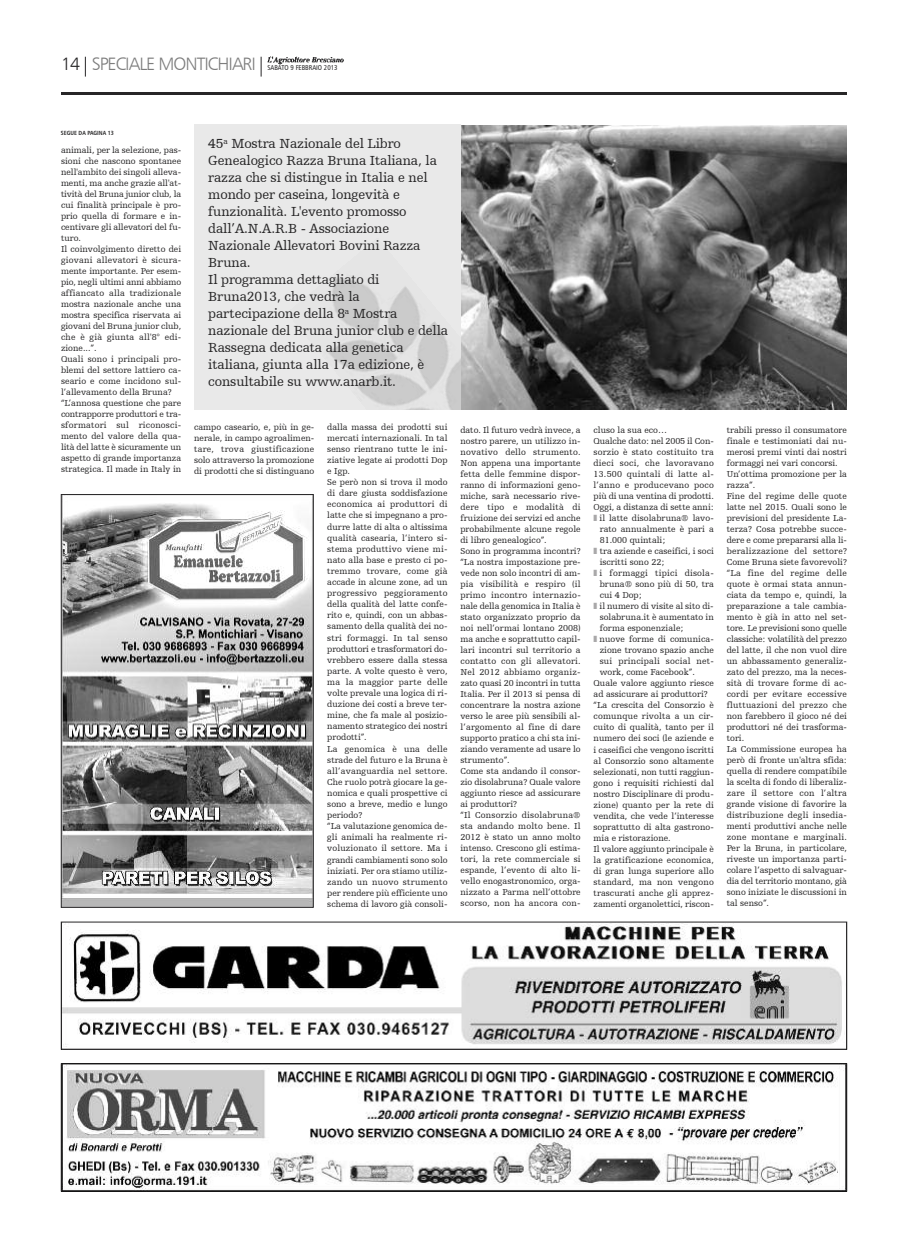
<style>
.page{position:relative;width:908px;height:1248px;background:#fff}
.page>*{position:absolute;margin:0;border:0;box-sizing:border-box;transform-origin:0 0}
.t1{font:18px "Humanist 777 BT Light B";letter-spacing:-.055em;color:#7d7d7d}
.t2{font:13.8px/17px "Humanist Slabserif 712 BT";letter-spacing:-.01em;color:#272627}
.t3{font:9px/11px "Humanist Slabserif 712 BT";color:#272627}
.t4{font:9px "Humanist Slabserif 712 BT";letter-spacing:.02em;color:#272627}
.t5{font:7px "Humanist 777 BT Roman Condensed B";color:#272627}
.t6{font:6px "Humanist 777 BT Bold Condensed B";color:#272627}
.s1{color:#272627}
.s2{color:#a9a8a9}
</style>
<div class="page">
<img style="left:63px;top:503px;width:248px;height:402px">
<div style="left:61px;top:494px;width:252px;height:413px;border:1px solid #272627"></div>
<hr style="left:61px;top:92px;width:785px;height:3px;background:#272627">
<svg style="left:85px;top:57px;width:1px;height:20px"></svg>
<img style="left:267px;top:56px;width:77px;height:9px">
<svg style="left:261px;top:57px;width:1px;height:20px"></svg>
<div style="left:194px;top:125px;width:267px;height:285px;background:#e9e9e9"></div>
<img style="left:328px;top:277px;width:133px;height:133px">
<img style="left:63px;top:923px;width:779px;height:124px">
<img style="left:461px;top:125px;width:385px;height:285px">
<img style="left:64px;top:1065px;width:780px;height:124px">
<div style="left:61px;top:1063px;width:785px;height:128px;border:1px solid #272627"></div>
<h1 class="t1" style="left:61px;top:53px;width:196px"><span class="s1">14</span> SPECIALE MONTICHIARI</h1>
<p class="t5" style="left:267px;top:63px;width:72px">SABATO 9 FEBBRAIO 2013</p>
<p class="t6" style="left:61px;top:129px;width:54px">SEGUE DA PAGINA 13</p>
<p class="t3" style="left:61px;top:144px;width:122px">animali, per la selezione, pas&shy;sioni che nascono spontanee nell'ambito dei singoli alleva&shy;menti, ma anche grazie all'at&shy;tività del Bruna junior club, la cui finalità principale è pro&shy;prio quella di formare e in&shy;centivare gli allevatori del fu&shy;turo.<br>Il coinvolgimento diretto dei giovani allevatori è sicura&shy;mente importante. Per esem&shy;pio, negli ultimi anni abbiamo affiancato alla tradizionale mostra nazionale anche una mostra specifica riservata ai giovani del Bruna junior club, che è già giunta all'8° edi&shy;zione...”.<br>Quali sono i principali pro&shy;blemi del settore lattiero ca&shy;seario e come incidono sul&shy;l’allevamento della Bruna? “L’annosa questione che pare contrapporre produttori e tra&shy;sformatori sul riconosci&shy;mento del valore della qua&shy;lità del latte è sicuramente un aspetto di grande importanza strategica. Il made in Italy in</p>
<p class="t2" style="left:208px;top:135px;width:241px">45<sup>a</sup> Mostra Nazionale del Libro<br>Genealogico Razza Bruna Italiana, la razza che si distingue in Italia e nel mondo per caseina, longevità e funzionalità. L'evento promosso dall’A.N.A.R.B - Associazione<br>Nazionale Allevatori Bovini Razza<br>Bruna.<br>Il programma dettagliato di<br>Bruna2013, che vedrà la partecipazione della 8<sup>a</sup> Mostra nazionale del Bruna junior club e della<br>Rassegna dedicata alla genetica italiana, giunta alla 17a edizione, è consultabile su www.anarb.it.</p>
<p class="t3" style="left:194px;top:421px;width:122px;text-align:justify">campo caseario, e, più in ge&shy;nerale, in campo agroalimen&shy;tare, trova giustificazione solo attraverso la promozione di prodotti che si distinguano</p>
<p class="t3" style="left:327px;top:421px;width:122px">dalla massa dei prodotti sui mercati internazionali. In tal senso rientrano tutte le ini&shy;ziative legate ai prodotti Dop e Igp.<br>Se però non si trova il modo di dare giusta soddisfazione economica ai produttori di latte che si impegnano a pro&shy;durre latte di alta o altissima qualità casearia, l’intero si&shy;stema produttivo viene mi&shy;nato alla base e presto ci po&shy;tremmo trovare, come già accade in alcune zone, ad un progressivo peggioramento della qualità del latte confe&shy;rito e, quindi, con un abbas&shy;samento della qualità dei no&shy;stri formaggi. In tal senso produttori e trasformatori do&shy;vrebbero essere dalla stessa parte. A volte questo è vero, ma la maggior parte delle volte prevale una logica di ri&shy;duzione dei costi a breve ter&shy;mine, che fa male al posizio&shy;namento strategico dei nostri prodotti”.<br>La genomica è una delle strade del futuro e la Bruna è all’avanguardia nel settore.<br>Che ruolo potrà giocare la ge&shy;nomica e quali prospettive ci sono a breve, medio e lungo periodo?<br>“La valutazione genomica de&shy;gli animali ha realmente ri&shy;voluzionato il settore. Ma i grandi cambiamenti sono solo iniziati. Per ora stiamo utiliz&shy;zando un nuovo strumento per rendere più efficiente uno schema di lavoro già consoli-</p>
<p class="t3" style="left:460px;top:424px;width:122px">dato. Il futuro vedrà invece, a nostro parere, un utilizzo in&shy;novativo dello strumento.<br>Non appena una importante fetta delle femmine dispor&shy;ranno di informazioni geno&shy;miche, sarà necessario rive&shy;dere tipo e modalità di fruizione dei servizi ed anche probabilmente alcune regole di libro genealogico”.<br>Sono in programma incontri? “La nostra impostazione pre&shy;vede non solo incontri di am&shy;pia visibilità e respiro (il primo incontro internazio&shy;nale della genomica in Italia è stato organizzato proprio da noi nell’ormai lontano 2008) ma anche e soprattutto capil&shy;lari incontri sul territorio a contatto con gli allevatori.<br>Nel 2012 abbiamo organiz&shy;zato quasi 20 incontri in tutta<br>Italia. Per il 2013 si pensa di concentrare la nostra azione verso le aree più sensibili al&shy;l’argomento al fine di dare supporto pratico a chi sta ini&shy;ziando veramente ad usare lo strumento”.<br>Come sta andando il consor&shy;zio disolabruna? Quale valore aggiunto riesce ad assicurare ai produttori?<br>“Il Consorzio disolabruna® sta andando molto bene. Il<br>2012 è stato un anno molto intenso. Crescono gli estima&shy;tori, la rete commerciale si espande, l’evento di alto li&shy;vello enogastronomico, orga&shy;nizzato a Parma nell’ottobre scorso, non ha ancora con-</p>
<p class="t3" style="left:593px;top:424px;width:75px">cluso la sua eco…</p>
<p class="t3" style="left:593px;top:435px;width:122px">Qualche dato: nel 2005 il Con-</p>
<p class="t3" style="left:593px;top:446px;width:122px">sorzio è stato costituito tra</p>
<p class="t4" style="left:593px;top:457px;width:122px">dieci soci, che lavoravano</p>
<p class="t4" style="left:593px;top:468px;width:122px">13.500 quintali di latte al-</p>
<p class="t4" style="left:593px;top:479px;width:122px">l’anno e producevano poco</p>
<p class="t3" style="left:593px;top:490px;width:122px">più di una ventina di prodotti.</p>
<p class="t3" style="left:593px;top:501px;width:122px">Oggi, a distanza di sette anni:</p>
<p class="t3" style="left:593px;top:512px;width:122px"><span class="s2">❚</span> il latte disolabruna® lavo-</p>
<p class="t3" style="left:599px;top:523px;width:115px">rato annualmente è pari a</p>
<p class="t3" style="left:599px;top:534px;width:67px">81.000 quintali;</p>
<p class="t3" style="left:593px;top:545px;width:122px"><span class="s2">❚</span> tra aziende e caseifici, i soci</p>
<p class="t3" style="left:599px;top:556px;width:66px">iscritti sono 22;</p>
<p class="t4" style="left:593px;top:567px;width:122px"><span class="s2">❚</span> i formaggi tipici disola-</p>
<p class="t3" style="left:599px;top:578px;width:115px">bruna® sono più di 50, tra</p>
<p class="t3" style="left:599px;top:589px;width:44px">cui 4 Dop;</p>
<p class="t3" style="left:593px;top:600px;width:122px"><span class="s2">❚</span> il numero di visite al sito di-</p>
<p class="t3" style="left:599px;top:611px;width:115px">solabruna.it è aumentato in</p>
<p class="t3" style="left:599px;top:622px;width:85px">forma esponenziale;</p>
<p class="t3" style="left:593px;top:633px;width:122px"><span class="s2">❚</span> nuove forme di comunica-</p>
<p class="t3" style="left:599px;top:644px;width:115px">zione trovano spazio anche</p>
<p class="t4" style="left:599px;top:655px;width:115px">sui principali social net-</p>
<p class="t3" style="left:599px;top:666px;width:97px">work, come Facebook”.</p>
<p class="t3" style="left:593px;top:677px;width:122px">Quale valore aggiunto riesce</p>
<p class="t3" style="left:593px;top:688px;width:116px">ad assicurare ai produttori?</p>
<p class="t3" style="left:593px;top:699px;width:122px">“La crescita del Consorzio è</p>
<p class="t3" style="left:593px;top:710px;width:121px">comunque rivolta a un cir-</p>
<p class="t3" style="left:593px;top:721px;width:122px">cuito di qualità, tanto per il</p>
<p class="t3" style="left:593px;top:732px;width:122px">numero dei soci (le aziende e</p>
<p class="t3" style="left:593px;top:743px;width:122px">i caseifici che vengono iscritti</p>
<p class="t3" style="left:593px;top:754px;width:122px">al Consorzio sono altamente</p>
<p class="t3" style="left:593px;top:765px;width:122px">selezionati, non tutti raggiun-</p>
<p class="t3" style="left:593px;top:776px;width:122px">gono i requisiti richiesti dal</p>
<p class="t3" style="left:593px;top:788px;width:122px">nostro Disciplinare di produ-</p>
<p class="t3" style="left:593px;top:799px;width:122px">zione) quanto per la rete di</p>
<p class="t3" style="left:593px;top:810px;width:122px">vendita, che vede l’interesse</p>
<p class="t3" style="left:593px;top:821px;width:122px">soprattutto di alta gastrono-</p>
<p class="t3" style="left:593px;top:832px;width:79px">mia e ristorazione.</p>
<p class="t3" style="left:593px;top:843px;width:122px">Il valore aggiunto principale è</p>
<p class="t3" style="left:593px;top:854px;width:122px">la gratificazione economica,</p>
<p class="t3" style="left:593px;top:865px;width:122px">di gran lunga superiore allo</p>
<p class="t4" style="left:593px;top:876px;width:122px">standard, ma non vengono</p>
<p class="t3" style="left:593px;top:887px;width:122px">trascurati anche gli apprez-</p>
<p class="t3" style="left:593px;top:898px;width:122px">zamenti organolettici, riscon-</p>
<p class="t3" style="left:726px;top:424px;width:122px">trabili presso il consumatore finale e testimoniati dai nu&shy;merosi premi vinti dai nostri formaggi nei vari concorsi.<br>Un’ottima promozione per la razza”.<br>Fine del regime delle quote latte nel 2015. Quali sono le previsioni del presidente La&shy;terza? Cosa potrebbe succe&shy;dere e come prepararsi alla li&shy;beralizzazione del settore?<br>Come Bruna siete favorevoli? “La fine del regime delle quote è ormai stata annun&shy;ciata da tempo e, quindi, la preparazione a tale cambia&shy;mento è già in atto nel set&shy;tore. Le previsioni sono quelle classiche: volatilità del prezzo del latte, il che non vuol dire un abbassamento generaliz&shy;zato del prezzo, ma la neces&shy;sità di trovare forme di ac&shy;cordi per evitare eccessive fluttuazioni del prezzo che non farebbero il gioco né dei produttori né dei trasforma&shy;tori.<br>La Commissione europea ha però di fronte un'altra sfida: quella di rendere compatibile la scelta di fondo di liberaliz&shy;zare il settore con l’altra grande visione di favorire la distribuzione degli insedia&shy;menti produttivi anche nelle zone montane e marginali.<br>Per la Bruna, in particolare, riveste un importanza parti&shy;colare l’aspetto di salvaguar&shy;dia del territorio montano, già sono iniziate le discussioni in tal senso”.</p>
</div>
